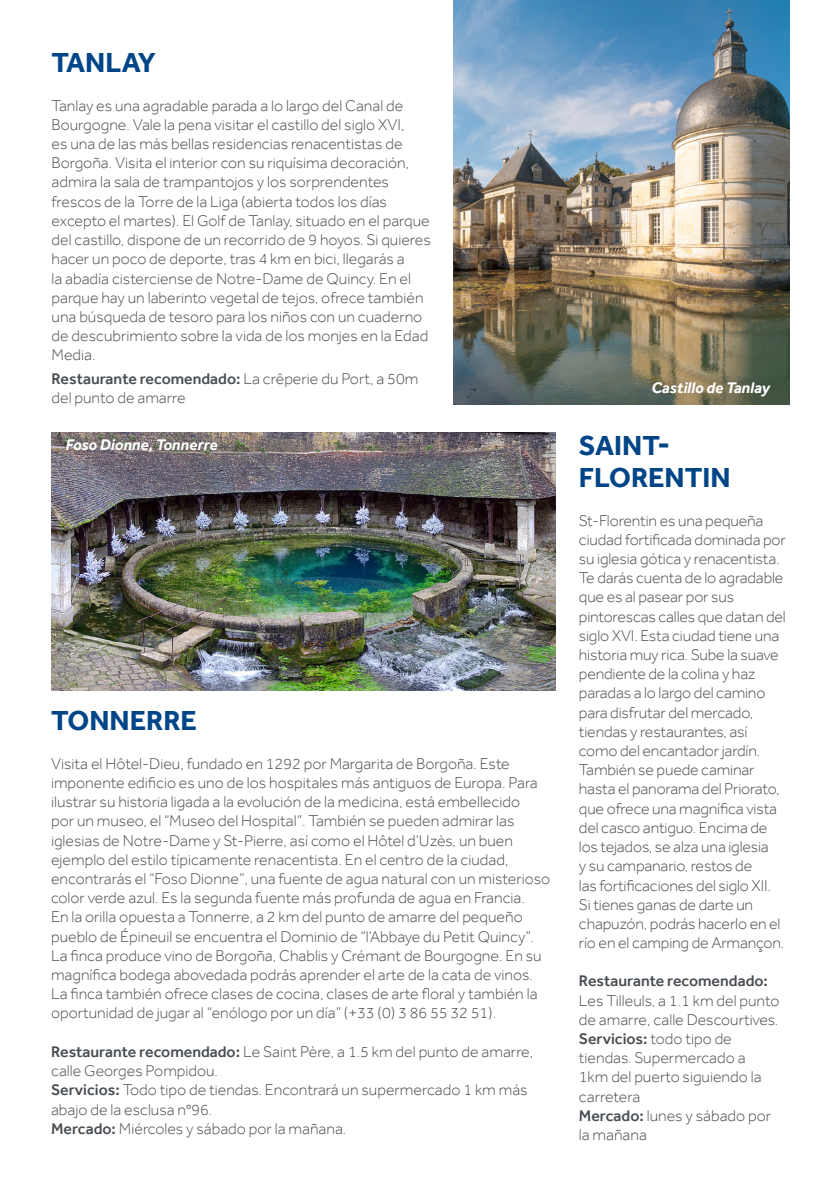
<style>
.page{position:relative;width:840px;height:1191px;background:#fff}
.page>*{position:absolute;margin:0;border:0;box-sizing:border-box;transform-origin:0 0}
.t1{font:700 28.2px/32.4px "Effra";color:#004587}
.t2{font:300 16px/19.2px "Effra";color:#484d52}
.t3{font:500 15.8px "Effra";color:#484d52}
.t4{font:italic 700 15.8px "Effra";color:#fff}
.s1{font-weight:300;font-size:16px}
.s2{font-weight:500;font-size:15.8px}
</style>
<div class="page">
<img style="left:453px;top:0;width:335px;height:404px">
<img style="left:51px;top:432px;width:504px;height:258px">
<div style="left:642px;top:372px;width:137px;height:33px;background:#000;opacity:.05"></div>
<div style="left:57px;top:429px;width:170px;height:32px;background:#000;opacity:.05"></div>
<h1 class="t1" style="left:51px;top:46px;width:106px">TANLAY</h1>
<p class="t2" style="left:52px;top:96px;width:380px">Tanlay es una agradable parada a lo largo del Canal de Bourgogne. Vale la pena visitar el castillo del siglo XVI,<br>es una de las más bellas residencias renacentistas de Borgoña. Visita el interior con su riquísima decoración, admira la sala de trampantojos y los sorprendentes frescos de la Torre de la Liga (abierta todos los días excepto el martes). El Golf de Tanlay, situado en el parque del castillo, dispone de un recorrido de 9 hoyos. Si quieres hacer un poco de deporte, tras 4 km en bici, llegarás a<br>la abadía cisterciense de Notre-Dame de Quincy. En el parque hay un laberinto vegetal de tejos, ofrece también una búsqueda de tesoro para los niños con un cuaderno de descubrimiento sobre la vida de los monjes en la Edad Media.</p>
<p class="t3" style="left:51px;top:369px;width:368px">Restaurante recomendado: <span class="s1">La crêperie du Port, a 50m</span></p>
<p class="t2" style="left:52px;top:388px;width:135px">del punto de amarre</p>
<p class="t4" style="left:66px;top:435px;width:154px">Foso Dionne, Tonnerre</p>
<h1 class="t1" style="left:51px;top:704px;width:147px">TONNERRE</h1>
<p class="t2" style="left:51px;top:754px;width:500px">Visita el Hôtel-Dieu, fundado en 1292 por Margarita de Borgoña. Este imponente edificio es uno de los hospitales más antiguos de Europa. Para ilustrar su historia ligada a la evolución de la medicina, está embellecido<br>por un museo, el “Museo del Hospital”. También se pueden admirar las iglesias de Notre-Dame y St-Pierre, así como el Hôtel d’Uzès, un buen ejemplo del estilo típicamente renacentista. En el centro de la ciudad, encontrarás el “Foso Dionne”, una fuente de agua natural con un misterioso color verde azul. Es la segunda fuente más profunda de agua en Francia.<br>En la orilla opuesta a Tonnerre, a 2 km del punto de amarre del pequeño pueblo de Épineuil se encuentra el Dominio de “l’Abbaye du Petit Quincy”.<br>La finca produce vino de Borgoña, Chablis y Crémant de Bourgogne. En su magnífica bodega abovedada podrás aprender el arte de la cata de vinos.<br>La finca también ofrece clases de cocina, clases de arte floral y también la oportunidad de jugar al “enólogo por un día” (+33 (0) 3 86 55 32 51).</p>
<p class="t2" style="left:51px;top:1042px;width:483px"><span class="s2">Restaurante recomendado:</span> Le Saint Père, a 1.5 km del punto de amarre, calle Georges Pompidou.<br><span class="s2">Servicios:</span> Todo tipo de tiendas. Encontrará un supermercado 1 km más abajo de la esclusa n°96.<br><span class="s2">Mercado:</span> Miércoles y sábado por la mañana.</p>
<p class="t4" style="left:651px;top:378px;width:120px">Castillo de Tanlay</p>
<h1 class="t1" style="left:578px;top:428px;width:153px">SAINT-<br>FLORENTIN</h1>
<p class="t2" style="left:578px;top:510px;width:208px">St-Florentin es una pequeña ciudad fortificada dominada por su iglesia gótica y renacentista.<br>Te darás cuenta de lo agradable que es al pasear por sus pintorescas calles que datan del siglo XVI. Esta ciudad tiene una historia muy rica. Sube la suave pendiente de la colina y haz paradas a lo largo del camino para disfrutar del mercado, tiendas y restaurantes, así como del encantador jardín.<br>También se puede caminar hasta el panorama del Priorato, que ofrece una magnífica vista del casco antiguo. Encima de los tejados, se alza una iglesia<br>y su campanario, restos de<br>las fortificaciones del siglo XII.<br>Si tienes ganas de darte un chapuzón, podrás hacerlo en el río en el camping de Armançon.</p>
<p class="t3" style="left:578px;top:971px;width:190px">Restaurante recomendado:</p>
<p class="t2" style="left:578px;top:990px;width:202px">Les Tilleuls, a 1.1 km del punto de amarre, calle Descourtives.</p>
<p class="t3" style="left:578px;top:1029px;width:154px">Servicios: <span class="s1">todo tipo de</span></p>
<p class="t2" style="left:578px;top:1048px;width:194px">tiendas. Supermercado a<br>1km del puerto siguiendo la carretera<br><span class="s2">Mercado:</span> lunes y sábado por la mañana</p>
</div>
